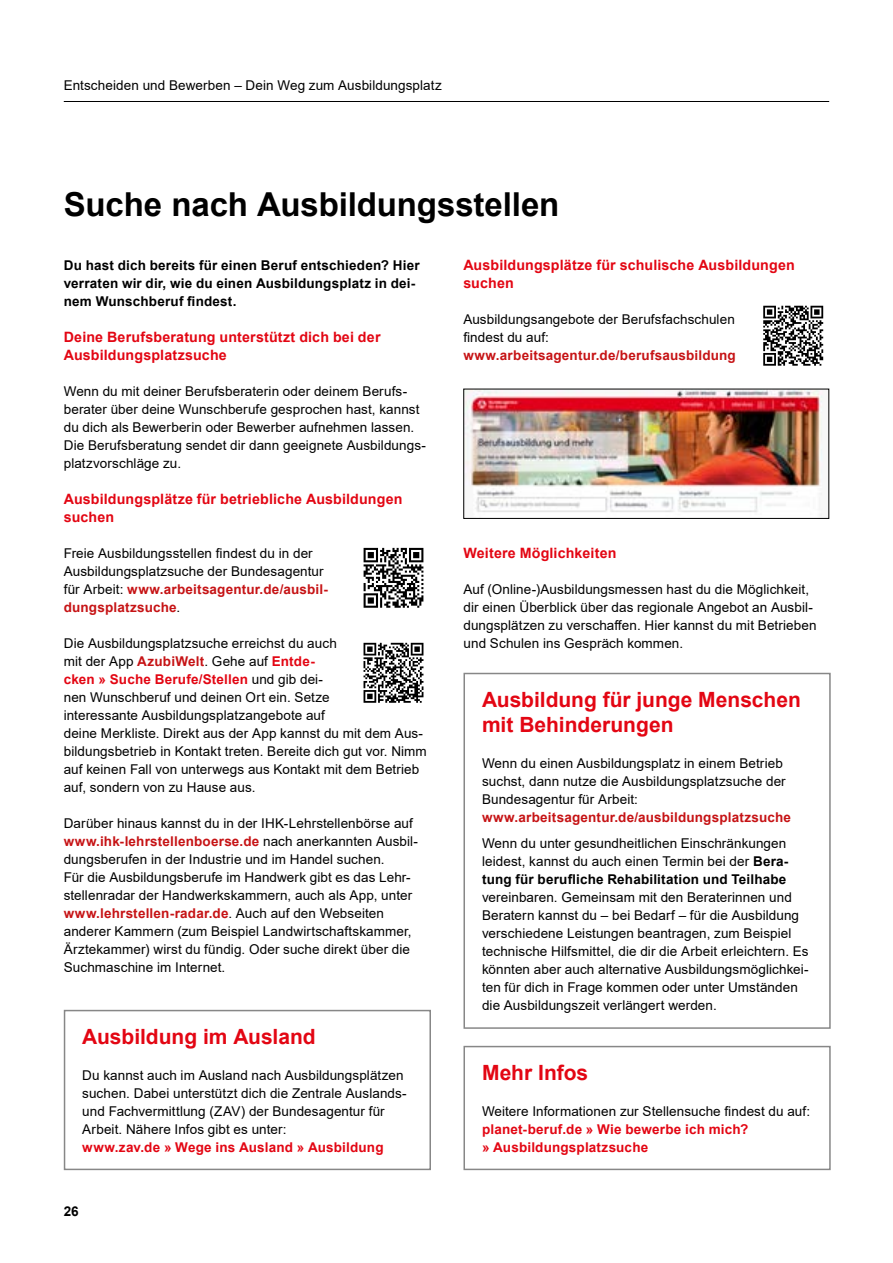
<style>
.page{position:relative;width:893px;height:1263px;background:#fff}
.page>*{position:absolute;margin:0;border:0;box-sizing:border-box;transform-origin:0 0}
.h1_Headline_Gross{font:700 33px "Arial";letter-spacing:-.005em;color:#000}
.h2_Headline_Infokast{font:700 21px/25.2px "Arial";color:#e30613}
.h2_Subheadline_bold{font:700 14.25px/18px "Arial";letter-spacing:.01em;color:#e30613}
.p_Fließtext{font:13.5px/18px "Arial";letter-spacing:.005em;color:#000}
.p_Fließtext_Infokast{font:13.5px/18px "Arial";letter-spacing:.005em;color:#000}
.Anreisser{font:700 13.5px/18px "Arial";letter-spacing:.015em;color:#000}
.p_Fließtext_Infokast-2{font:700 13.5px/18px "Arial";letter-spacing:.015em;color:#e30613}
.s1{font-weight:700;color:#c61315}
.s2{font-weight:700;color:#e30613}
.s3{font-weight:700}
.s4{font-weight:400;color:#000}
</style>
<div class="page">
<hr style="left:64px;top:101px;width:765px;height:1px;background:#000">
<div style="left:463px;top:673px;width:368px;height:356px;border:2px solid #878787"></div>
<div style="left:64px;top:1010px;width:367px;height:160px;border:2px solid #878787"></div>
<div style="left:463px;top:1046px;width:368px;height:124px;border:2px solid #878787"></div>
<img style="left:465px;top:391px;width:358px;height:125px">
<div style="left:463px;top:389px;width:366px;height:130px;border:1px solid #000"></div>
<svg style="left:364px;top:548px;width:59px;height:60px"></svg>
<svg style="left:363px;top:643px;width:60px;height:60px"></svg>
<svg style="left:763px;top:306px;width:60px;height:60px"></svg>
<p class="p_Fließtext_Infokast" style="left:64px;top:76px;width:379px">Entscheiden und Bewerben – Dein Weg zum Ausbildungsplatz</p>
<h1 class="h1_Headline_Gross" style="left:64px;top:181px;width:497px">Suche nach Ausbildungsstellen</h1>
<p class="Anreisser" style="left:64px;top:256px;width:357px">Du hast dich bereits für einen Beruf entschieden? Hier verraten wir dir, wie du einen Ausbildungsplatz in dei&shy;nem Wunschberuf findest.</p>
<h2 class="h2_Subheadline_bold" style="left:64px;top:328px;width:318px">Deine Berufsberatung unterstützt dich bei der<br>Ausbildungsplatzsuche</h2>
<p class="p_Fließtext" style="left:64px;top:382px;width:364px">Wenn du mit deiner Berufsberaterin oder deinem Berufs&shy;berater über deine Wunschberufe gesprochen hast, kannst du dich als Bewerberin oder Bewerber aufnehmen lassen.<br>Die Berufsberatung sendet dir dann geeignete Ausbildungs&shy;platzvorschläge zu.</p>
<h2 class="h2_Subheadline_bold" style="left:64px;top:490px;width:340px">Ausbildungsplätze für betriebliche Ausbildungen suchen</h2>
<p class="p_Fließtext" style="left:64px;top:544px;width:266px">Freie Ausbildungsstellen findest du in der Ausbildungsplatzsuche der Bundesagentur für Arbeit: <span class="s1">www.arbeitsagentur.de/ausbil&shy;dungsplatzsuche</span>.</p>
<p class="p_Fließtext" style="left:64px;top:634px;width:365px">Die Ausbildungsplatzsuche erreichst du auch<br>mit der App <span class="s1">AzubiWelt</span>. Gehe auf <span class="s2">Entde-<br>cken » Suche Berufe/Stellen</span> und gib dei-<br>nen Wunschberuf und deinen Ort ein. Setze<br>interessante Ausbildungsplatzangebote auf<br>deine Merkliste. Direkt aus der App kannst du mit dem Aus&shy;bildungsbetrieb in Kontakt treten. Bereite dich gut vor. Nimm auf keinen Fall von unterwegs aus Kontakt mit dem Betrieb auf, sondern von zu Hause aus.</p>
<p class="p_Fließtext" style="left:64px;top:814px;width:356px">Darüber hinaus kannst du in der IHK-Lehrstellenbörse auf <span class="s1">www.ihk-lehrstellenboerse.de</span> nach anerkannten Ausbil&shy;dungsberufen in der Industrie und im Handel suchen.<br>Für die Ausbildungsberufe im Handwerk gibt es das Lehr&shy;stellenradar der Handwerkskammern, auch als App, unter <span class="s1">www.lehrstellen-radar.de</span>. Auch auf den Webseiten anderer Kammern (zum Beispiel Landwirtschaftskammer, Ärztekammer) wirst du fündig. Oder suche direkt über die Suchmaschine im Internet.</p>
<h2 class="h2_Subheadline_bold" style="left:463px;top:256px;width:333px">Ausbildungsplätze für schulische Ausbildungen suchen</h2>
<p class="p_Fließtext" style="left:463px;top:310px;width:274px">Ausbildungsangebote der Berufsfachschulen findest du auf: <span class="s1">www.arbeitsagentur.de/berufsausbildung</span></p>
<h2 class="h2_Subheadline_bold" style="left:463px;top:544px;width:154px">Weitere Möglichkeiten</h2>
<p class="p_Fließtext" style="left:463px;top:580px;width:355px">Auf (Online-)Ausbildungsmessen hast du die Möglichkeit, dir einen Überblick über das regionale Angebot an Ausbil&shy;dungsplätzen zu verschaffen. Hier kannst du mit Betrieben und Schulen ins Gespräch kommen.</p>
<h2 class="h2_Headline_Infokast" style="left:482px;top:687px;width:320px">Ausbildung für junge Menschen mit Behinderungen</h2>
<p class="p_Fließtext_Infokast" style="left:482px;top:754px;width:311px">Wenn du einen Ausbildungsplatz in einem Betrieb suchst, dann nutze die Ausbildungsplatzsuche der Bundesagentur für Arbeit: <span class="s1">www.arbeitsagentur.de/ausbildungsplatzsuche</span></p>
<p class="p_Fließtext_Infokast" style="left:482px;top:834px;width:328px">Wenn du unter gesundheitlichen Einschränkungen leidest, kannst du auch einen Termin bei der <span class="s3">Bera&shy;tung für berufliche Rehabilitation und Teilhabe </span>vereinbaren. Gemeinsam mit den Beraterinnen und Beratern kannst du – bei Bedarf – für die Ausbildung verschiedene Leistungen beantragen, zum Beispiel technische Hilfsmittel, die dir die Arbeit erleichtern. Es könnten aber auch alternative Ausbildungsmöglichkei&shy;ten für dich in Frage kommen oder unter Umständen die Ausbildungszeit verlängert werden.</p>
<h2 class="h2_Headline_Infokast" style="left:82px;top:1024px;width:235px">Ausbildung im Ausland</h2>
<p class="p_Fließtext_Infokast" style="left:82px;top:1066px;width:326px">Du kannst auch im Ausland nach Ausbildungsplätzen suchen. Dabei unterstützt dich die Zentrale Auslands&shy;und Fachvermittlung (ZAV) der Bundesagentur für Arbeit. Nähere Infos gibt es unter:<br><span class="s2">www.zav.de » Wege ins Ausland » Ausbildung</span></p>
<h2 class="h2_Headline_Infokast" style="left:482px;top:1060px;width:108px">Mehr Infos</h2>
<p class="p_Fließtext_Infokast-2" style="left:482px;top:1102px;width:330px"><span class="s4">Weitere Informationen zur Stellensuche findest du auf: </span>planet-beruf.de » Wie bewerbe ich mich?<br>» Ausbildungsplatzsuche</p>
<p class="Anreisser" style="left:64px;top:1202px;width:17px">26</p>
</div>
